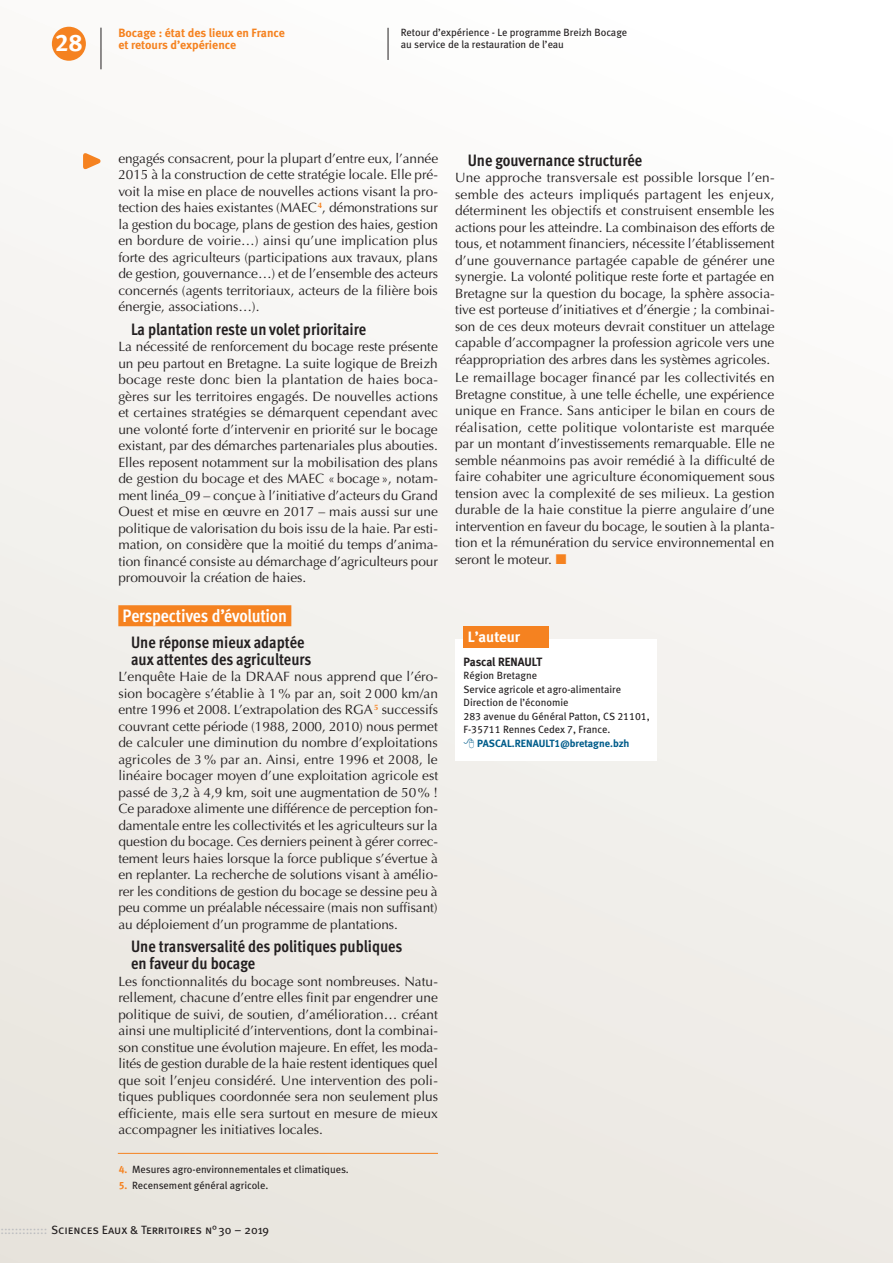
<style>
.page{position:relative;width:893px;height:1263px;background:#fff}
.page>*{position:absolute;margin:0;border:0;box-sizing:border-box;transform-origin:0 0}
.t1{font:24px "Meta Bold Caps Expert";color:#fff}
.t2{font:700 18px "Meta Cond OT";letter-spacing:-.01em;color:#fff}
.t3{font:700 16.5px/17px "Meta Cond OT";color:#231f20}
.contact-picto{font:15px "Meta Bold LF";color:#fff}
.t4{font:13.5px/16.5px "Optima";letter-spacing:-.005em;color:#231f20;text-align:justify}
.roulette_section{font:700 12px/12px "Meta";color:#f58220}
.t5{font:12px "Meta Book Caps";color:#231f20}
.contacts{font:12px "Meta Bold LF";letter-spacing:-.01em;color:#231f20}
.coordonnées{font:10.5px "Meta Book LF";color:#231f20}
.roulette_article{font:10.5px/12px "Meta Book LF";color:#231f20}
.coordonnées-2{font:10.5px "Meta Bold LF";color:#005c8a}
.s1{font-family:"Meta Bold LF";color:#f58220}
.s2{color:#bcbdc0}
</style>
<div class="page">
<div style="left:0;top:0;width:893px;height:1263px;background:linear-gradient(to bottom,#fdfdfd,#e9e6e0)"></div>
<div style="left:118px;top:605px;width:173px;height:21px;background:#f58220"></div>
<svg style="left:79px;top:148px;width:30px;height:25px"></svg>
<hr style="left:388px;top:28px;width:1px;height:32px;background:#231f20">
<div style="left:455px;top:640px;width:202px;height:121px;background:#fff"></div>
<div style="left:463px;top:626px;width:86px;height:21px;background:#f58220"></div>
<hr style="left:118px;top:1153px;width:320px;height:1px;background:#f58220">
<div style="left:52px;top:27px;width:34px;height:34px;background:#f58220;border-radius:50%"></div>
<hr style="left:101px;top:28px;width:1px;height:41px;background:#231f20">
<svg style="left:556px;top:554px;width:10px;height:10px"></svg>
<h1 class="t1" style="left:55px;top:28px;width:29px">28</h1>
<p class="roulette_section" style="left:118px;top:26px;width:168px">Bocage : état des lieux en France et retours d’expérience</p>
<p class="roulette_article" style="left:401px;top:26px;width:228px">Retour d’expérience - Le programme Breizh Bocage au service de la restauration de l’eau</p>
<p class="t4" style="left:118px;top:150px;width:321px">engagés consacrent, pour la plupart d’entre eux, l’année 2015 à la construction de cette stratégie locale. Elle pré&shy;voit la mise en place de nouvelles actions visant la pro&shy;tection des haies existantes (MAEC<sup>4</sup>, démonstrations sur la gestion du bocage, plans de gestion des haies, gestion en bordure de voirie…) ainsi qu’une implication plus forte des agriculteurs (participations aux travaux, plans de gestion, gouvernance…) et de l’ensemble des acteurs concernés (agents territoriaux, acteurs de la filière bois énergie, associations…).</p>
<h2 class="t3" style="left:131px;top:321px;width:237px">La plantation reste un volet prioritaire</h2>
<p class="t4" style="left:118px;top:339px;width:321px">La nécessité de renforcement du bocage reste présente un peu partout en Bretagne. La suite logique de Breizh bocage reste donc bien la plantation de haies boca&shy;gères sur les territoires engagés. De nouvelles actions et certaines stratégies se démarquent cependant avec une volonté forte d’intervenir en priorité sur le bocage existant, par des démarches partenariales plus abouties.<br>Elles reposent notamment sur la mobilisation des plans de gestion du bocage et des MAEC « bocage », notam&shy;ment linéa_09 – conçue à l’initiative d’acteurs du Grand Ouest et mise en œuvre en 2017 – mais aussi sur une politique de valorisation du bois issu de la haie. Par esti&shy;mation, on considère que la moitié du temps d’anima&shy;tion financé consiste au démarchage d’agriculteurs pour promouvoir la création de haies.</p>
<h1 class="t2" style="left:123px;top:604px;width:166px">Perspectives d’évolution</h1>
<h2 class="t3" style="left:131px;top:634px;width:182px">Une réponse mieux adaptée aux attentes des agriculteurs</h2>
<p class="t4" style="left:118px;top:669px;width:321px">L’enquête Haie de la DRAAF nous apprend que l’éro&shy;sion bocagère s’établie à 1% par an, soit 2000 km/an entre 1996 et 2008. L’extrapolation des RGA <sup>5</sup> successifs couvrant cette période (1988, 2000, 2010) nous permet de calculer une diminution du nombre d’exploitations agricoles de 3% par an. Ainsi, entre 1996 et 2008, le linéaire bocager moyen d’une exploitation agricole est passé de 3,2 à 4,9 km, soit une augmentation de 50% !<br>Ce paradoxe alimente une différence de perception fon&shy;damentale entre les collectivités et les agriculteurs sur la question du bocage. Ces derniers peinent à gérer correc&shy;tement leurs haies lorsque la force publique s’évertue à en replanter. La recherche de solutions visant à amélio&shy;rer les conditions de gestion du bocage se dessine peu à peu comme un préalable nécessaire (mais non suffisant) au déploiement d’un programme de plantations.</p>
<h2 class="t3" style="left:131px;top:938px;width:273px">Une transversalité des politiques publiques en faveur du bocage</h2>
<p class="t4" style="left:118px;top:973px;width:321px">Les fonctionnalités du bocage sont nombreuses. Natu&shy;rellement, chacune d’entre elles finit par engendrer une politique de suivi, de soutien, d’amélioration… créant ainsi une multiplicité d’interventions, dont la combinai&shy;son constitue une évolution majeure. En effet, les moda&shy;lités de gestion durable de la haie restent identiques quel que soit l’enjeu considéré. Une intervention des poli&shy;tiques publiques coordonnée sera non seulement plus efficiente, mais elle sera surtout en mesure de mieux accompagner les initiatives locales.</p>
<h2 class="t3" style="left:468px;top:152px;width:176px">Une gouvernance structurée</h2>
<p class="t4" style="left:455px;top:170px;width:321px">Une approche transversale est possible lorsque l’en&shy;semble des acteurs impliqués partagent les enjeux, déterminent les objectifs et construisent ensemble les actions pour les atteindre. La combinaison des efforts de tous, et notamment financiers, nécessite l’établissement d’une gouvernance partagée capable de générer une synergie. La volonté politique reste forte et partagée en Bretagne sur la question du bocage, la sphère associa&shy;tive est porteuse d’initiatives et d’énergie ; la combinai&shy;son de ces deux moteurs devrait constituer un attelage capable d’accompagner la profession agricole vers une réappropriation des arbres dans les systèmes agricoles.</p>
<p class="t4" style="left:455px;top:370px;width:321px">Le remaillage bocager financé par les collectivités en Bretagne constitue, à une telle échelle, une expérience unique en France. Sans anticiper le bilan en cours de réalisation, cette politique volontariste est marquée par un montant d’investissements remarquable. Elle ne semble néanmoins pas avoir remédié à la difficulté de faire cohabiter une agriculture économiquement sous tension avec la complexité de ses milieux. La gestion durable de la haie constitue la pierre angulaire d’une intervention en faveur du bocage, le soutien à la planta&shy;tion et la rémunération du service environnemental en seront le moteur.</p>
<p class="contact-picto" style="left:468px;top:628px;width:54px">L’auteur</p>
<p class="contacts" style="left:463px;top:654px;width:80px">Pascal RENAULT</p>
<p class="coordonnées" style="left:463px;top:669px;width:75px">Région Bretagne</p>
<p class="coordonnées" style="left:463px;top:683px;width:159px">Service agricole et agro-alimentaire</p>
<p class="coordonnées" style="left:463px;top:696px;width:107px">Direction de l’économie</p>
<p class="coordonnées" style="left:463px;top:710px;width:188px">283 avenue du Général Patton, CS 21101,</p>
<p class="coordonnées" style="left:463px;top:723px;width:148px">F-35711 Rennes Cedex 7, France.</p>
<p class="coordonnées-2" style="left:477px;top:737px;width:154px">PASCAL.RENAULT1@bretagne.bzh</p>
<p class="coordonnées" style="left:119px;top:1163px;width:232px"><span class="s1">4.</span> Mesures agro-environnementales et climatiques.</p>
<p class="coordonnées" style="left:119px;top:1179px;width:151px"><span class="s1">5.</span> Recensement général agricole.</p>
<p class="t5" style="left:0;top:1223px;width:270px"><span class="s2">:::::::::::::</span> Sciences Eaux &amp; Territoires n°30 – 2019</p>
</div>
